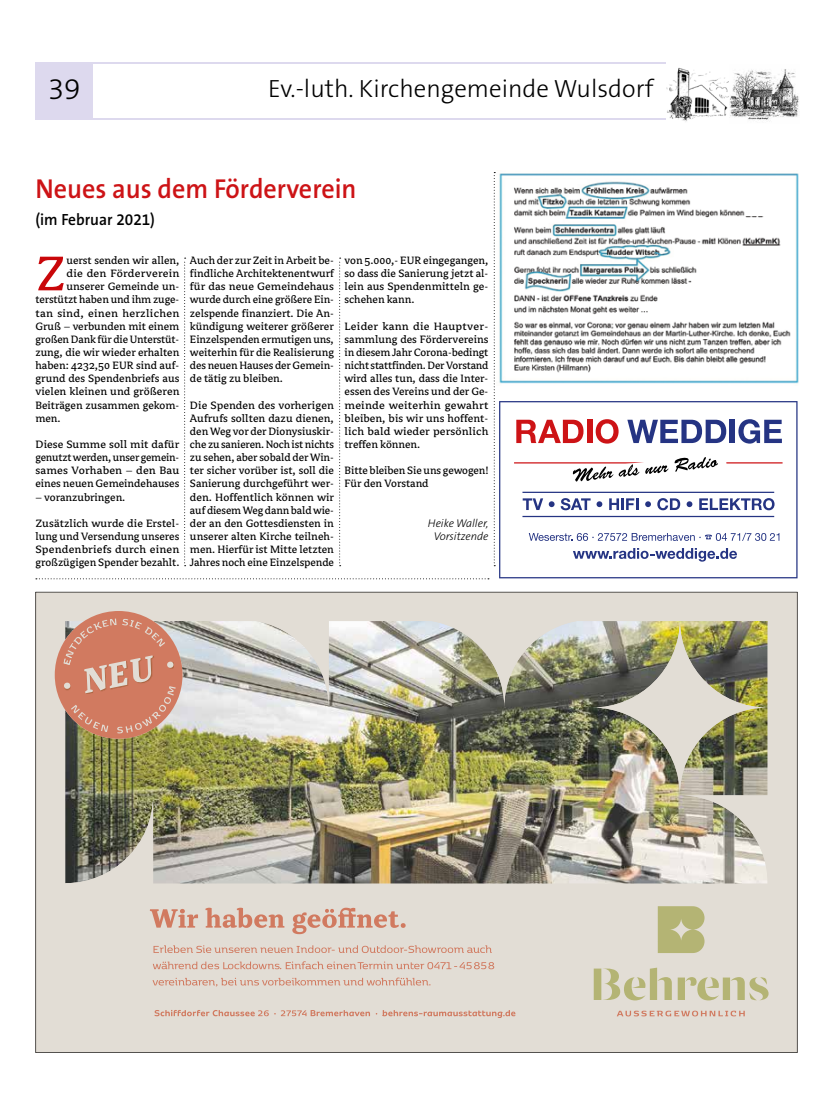
<style>
.page{position:relative;width:833px;height:1117px;background:#fff}
.page>*{position:absolute;margin:0;border:0;box-sizing:border-box;transform-origin:0 0}
.t1{font:54.12px "Avance";color:#c9070a}
.t2{font:300 30px "The Sans B3";color:#000}
.t3{font:600 27.5px "The Sans B6";color:#cd1316;scale:.95 1}
.t4{font:300 25px "The Sans B3";color:#000}
.t5{font:600 16.25px "The Sans B6";color:#000;scale:.95 1}
.t6{font:11.88px/13.1px "Avance";color:#000;text-align:justify}
.t7{font:11.88px/13.1px "Avance";color:#000;text-align:justify;scale:1.05 1}
.t8{font:11.88px "Avance";letter-spacing:.02em;color:#000;scale:1.05 1}
.t9{font:italic 300 11.25px/13.1px "The Sans B3";color:#000;text-align:center}
</style>
<div class="page">
<img style="left:35px;top:591px;width:762px;height:461px">
<svg style="left:184px;top:257px;width:2px;height:309px"></svg>
<svg style="left:339px;top:257px;width:2px;height:309px"></svg>
<svg style="left:494px;top:172px;width:1px;height:394px"></svg>
<svg style="left:36px;top:578px;width:453px;height:1px"></svg>
<img style="left:499px;top:173px;width:300px;height:211px">
<svg style="left:499px;top:401px;width:298px;height:177px"></svg>
<img style="left:666px;top:68px;width:64px;height:54px">
<img style="left:730px;top:69px;width:69px;height:51px">
<div style="left:35px;top:62px;width:58px;height:57px;background:#ddd9ee"></div>
<hr style="left:35px;top:62px;width:631px;height:2px;background:#ddd9ee">
<hr style="left:35px;top:118px;width:631px;height:1px;background:#ddd9ee">
<h2 class="t2" style="left:48px;top:74px;width:35px">39</h2>
<h3 class="t4" style="left:268px;top:76px;width:387px">Ev.-luth. Kirchengemeinde Wulsdorf</h3>
<h3 class="t3" style="left:35px;top:175px;width:339px">Neues aus dem Förderverein</h3>
<h3 class="t5" style="left:35px;top:211px;width:127px">(im Februar 2021)</h3>
<h1 class="t1" style="left:35px;top:246px;width:33px">Z</h1>
<p class="t6" style="left:66px;top:254px;width:114px">uerst senden wir allen,</p>
<p class="t8" style="left:66px;top:267px;width:109px">die den Förderverein</p>
<p class="t6" style="left:66px;top:280px;width:114px">unserer Gemeinde un-</p>
<p class="t6" style="left:35px;top:293px;width:145px">terstützt haben und ihm zuge-</p>
<p class="t8" style="left:35px;top:307px;width:138px">tan sind, einen herzlichen</p>
<p class="t6" style="left:35px;top:320px;width:145px">Gruß – verbunden mit einem</p>
<p class="t6" style="left:35px;top:333px;width:145px">großen Dank für die Unterstüt-</p>
<p class="t6" style="left:35px;top:346px;width:145px">zung, die wir wieder erhalten</p>
<p class="t6" style="left:35px;top:359px;width:145px">haben: 4232,50 EUR sind auf-</p>
<p class="t6" style="left:35px;top:372px;width:145px">grund des Spendenbriefs aus</p>
<p class="t6" style="left:35px;top:385px;width:145px">vielen kleinen und größeren</p>
<p class="t6" style="left:35px;top:398px;width:145px">Beiträgen zusammen gekom-</p>
<p class="t6" style="left:35px;top:411px;width:27px">men.</p>
<p class="t6" style="left:35px;top:438px;width:145px">Diese Summe soll mit dafür genutzt werden, unser gemein&shy;sames Vorhaben – den Bau eines neuen Gemeindehauses</p>
<p class="t6" style="left:35px;top:490px;width:91px">– voranzubringen.</p>
<p class="t6" style="left:35px;top:516px;width:145px">Zusätzlich wurde die Erstel&shy;lung und Versendung unseres Spendenbriefs durch einen großzügigen Spender bezahlt.</p>
<p class="t6" style="left:190px;top:254px;width:145px">Auch der zur Zeit in Arbeit be&shy;findliche Architektenentwurf für das neue Gemeindehaus wurde durch eine größere Ein&shy;zelspende finanziert. Die An&shy;kündigung weiterer größerer Einzelspenden ermutigen uns, weiterhin für die Realisierung des neuen Hauses der Gemein&shy;de tätig zu bleiben.</p>
<p class="t6" style="left:190px;top:398px;width:145px">Die Spenden des vorherigen Aufrufs sollten dazu dienen, den Weg vor der Dionysiuskir&shy;che zu sanieren. Noch ist nichts zu sehen, aber sobald der Win&shy;ter sicher vorüber ist, soll die Sanierung durchgeführt wer&shy;den. Hoffentlich können wir auf diesem Weg dann bald wie&shy;der an den Gottesdiensten in unserer alten Kirche teilneh&shy;men. Hierfür ist Mitte letzten Jahres noch eine Einzelspende</p>
<p class="t6" style="left:344px;top:254px;width:145px">von 5.000,- EUR eingegangen, so dass die Sanierung jetzt al&shy;lein aus Spendenmitteln ge&shy;schehen kann.</p>
<p class="t7" style="left:344px;top:320px;width:139px">Leider kann die Hauptver&shy;sammlung des Fördervereins in diesem Jahr Corona-bedingt nicht stattfinden. Der Vorstand wird alles tun, dass die Inter&shy;essen des Vereins und der Ge&shy;meinde weiterhin gewahrt bleiben, bis wir uns hoffent&shy;lich bald wieder persönlich treffen können.</p>
<p class="t6" style="left:344px;top:464px;width:145px">Bitte bleiben Sie uns gewogen!<br>Für den Vorstand</p>
<p class="t9" style="left:428px;top:516px;width:62px">Heike Waller,<br>Vorsitzende</p>
</div>
